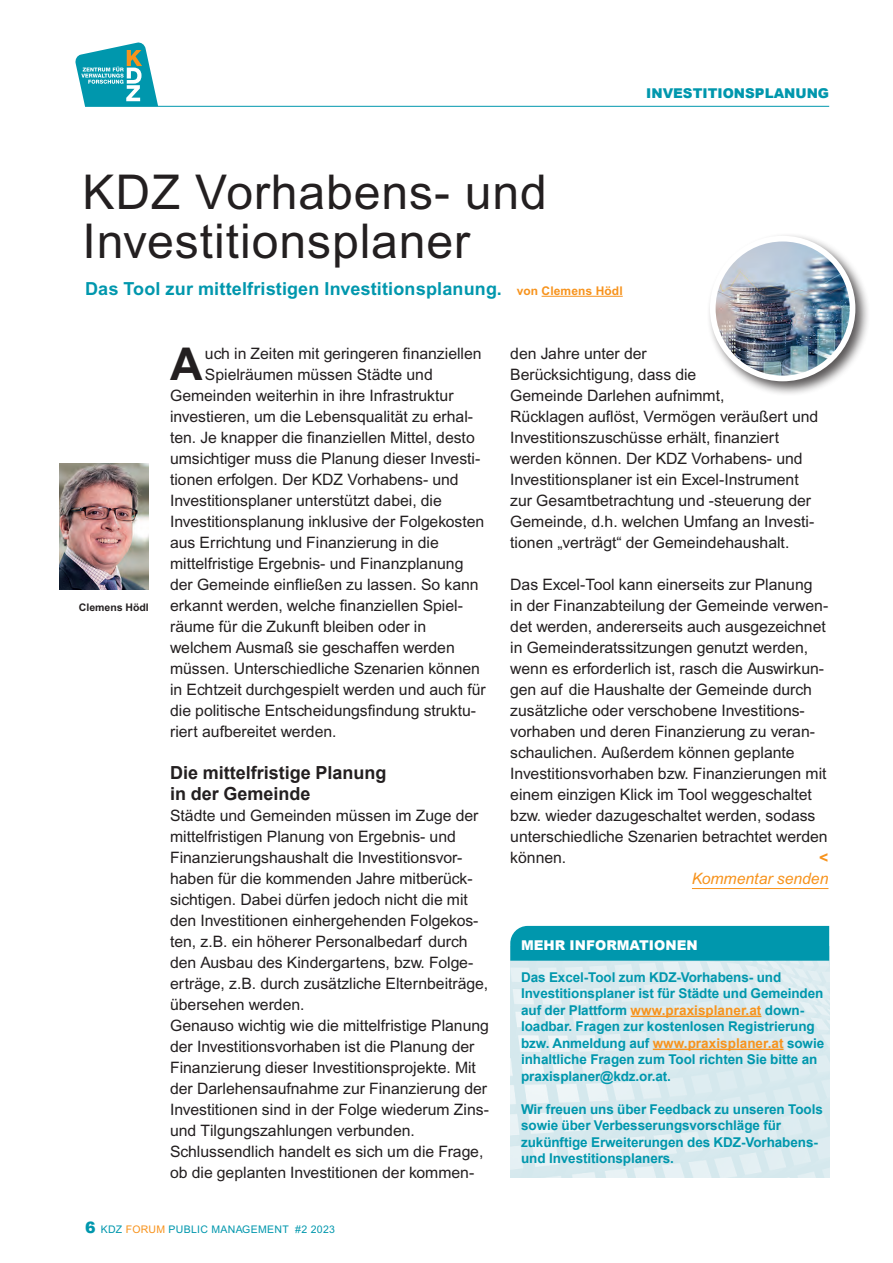
<style>
.page{position:relative;width:893px;height:1263px;background:#fff}
.page>*{position:absolute;margin:0;border:0;box-sizing:border-box;transform-origin:0 0}
.t1{font:48px/49.5px "Arial";letter-spacing:.02em;color:#231f20}
.t2{font:700 45.15px "Arial";color:#231f20}
.t3{font:700 18px "Arial";letter-spacing:.01em;color:#0097ad}
.t4{font:700 18px/21px "Arial";color:#231f20}
.t5{font:15.75px/21px "Arial";color:#231f20}
.t6{font:italic 15.75px "Arial";color:#f7931d}
.t7{font:700 15.75px "Arial";color:#f7931d}
.t8{font:700 13.5px/16.5px "Arial";letter-spacing:-.005em;color:#0097ad}
.t9{font:900 13.5px "Arial";color:#0097ad}
.t10{font:900 13.5px "Arial";color:#fff}
.t11{font:10.5px "Arial";letter-spacing:.03em;color:#0097ad}
.t12{font:700 10.5px "Arial";color:#231f20}
.s1{font-size:12px;color:#f7931d}
.s2{font-weight:900;font-size:15.75px}
.s3{color:#f7931d}
</style>
<div class="page">
<svg style="left:75px;top:43px;width:83px;height:63px"></svg>
<hr style="left:85px;top:106px;width:744px;height:1px;background:#0097ad">
<hr style="left:542px;top:296px;width:81px;height:1px;background:#f7931d">
<img style="left:60px;top:464px;width:89px;height:126px">
<img style="left:510px;top:961px;width:319px;height:217px">
<div style="left:510px;top:926px;width:319px;height:35px;background:#0097ad"></div>
<hr style="left:631px;top:1016px;width:130px;height:1px;background:#f7931d">
<hr style="left:653px;top:1049px;width:131px;height:1px;background:#f7931d">
<hr style="left:692px;top:888px;width:136px;height:1px;background:#f7931d">
<div style="left:706px;top:232px;width:165px;height:165px;background:#231f20;opacity:.75"></div>
<img style="left:713px;top:239px;width:139px;height:139px;border-radius:70px">
<div style="left:710px;top:236px;width:145px;height:145px;border:6px solid #fff;border-radius:50%"></div>
<p class="t9" style="left:646px;top:83px;width:184px">INVESTITIONSPLANUNG</p>
<h1 class="t1" style="left:82px;top:167px;width:466px">KDZ Vorhabens- und<br>Investitionsplaner</h1>
<p class="t3" style="left:85px;top:278px;width:539px">Das Tool zur mittelfristigen Investitionsplanung. <span class="s1">von Clemens Hödl</span></p>
<p class="t12" style="left:79px;top:601px;width:71px">Clemens Hödl</p>
<h2 class="t2" style="left:170px;top:334px;width:34px">A</h2>
<p class="t5" style="left:205px;top:343px;width:278px">uch in Zeiten mit geringeren finanziellen</p>
<p class="t5" style="left:205px;top:364px;width:229px">Spielräumen müssen Städte und</p>
<p class="t5" style="left:170px;top:385px;width:285px">Gemeinden weiterhin in ihre Infrastruktur</p>
<p class="t5" style="left:170px;top:406px;width:304px">investieren, um die Lebensqualität zu erhal-</p>
<p class="t5" style="left:170px;top:427px;width:306px">ten. Je knapper die finanziellen Mittel, desto</p>
<p class="t5" style="left:170px;top:448px;width:311px">umsichtiger muss die Planung dieser Investi-</p>
<p class="t5" style="left:170px;top:469px;width:290px">tionen erfolgen. Der KDZ Vorhabens- und</p>
<p class="t5" style="left:170px;top:490px;width:273px">Investitionsplaner unterstützt dabei, die</p>
<p class="t5" style="left:170px;top:511px;width:316px">Investitionsplanung inklusive der Folgekosten</p>
<p class="t5" style="left:170px;top:532px;width:270px">aus Errichtung und Finanzierung in die</p>
<p class="t5" style="left:170px;top:553px;width:295px">mittelfristige Ergebnis- und Finanzplanung</p>
<p class="t5" style="left:170px;top:574px;width:310px">der Gemeinde einfließen zu lassen. So kann</p>
<p class="t5" style="left:170px;top:595px;width:293px">erkannt werden, welche finanziellen Spiel-</p>
<p class="t5" style="left:170px;top:616px;width:258px">räume für die Zukunft bleiben oder in</p>
<p class="t5" style="left:170px;top:637px;width:286px">welchem Ausmaß sie geschaffen werden</p>
<p class="t5" style="left:170px;top:658px;width:311px">müssen. Unterschiedliche Szenarien können</p>
<p class="t5" style="left:170px;top:679px;width:317px">in Echtzeit durchgespielt werden und auch für</p>
<p class="t5" style="left:170px;top:700px;width:308px">die politische Entscheidungsfindung struktu-</p>
<p class="t5" style="left:170px;top:721px;width:168px">riert aufbereitet werden.</p>
<p class="t4" style="left:170px;top:763px;width:218px">Die mittelfristige Planung in der Gemeinde</p>
<p class="t5" style="left:170px;top:805px;width:320px">Städte und Gemeinden müssen im Zuge der mittelfristigen Planung von Ergebnis- und Finanzierungshaushalt die Investitionsvor&shy;haben für die kommenden Jahre mitberück&shy;sichtigen. Dabei dürfen jedoch nicht die mit den Investitionen einhergehenden Folgekos&shy;ten, z.B. ein höherer Personalbedarf durch den Ausbau des Kindergartens, bzw. Folge&shy;erträge, z.B. durch zusätzliche Elternbeiträge, übersehen werden.<br>Genauso wichtig wie die mittelfristige Planung der Investitionsvorhaben ist die Planung der Finanzierung dieser Investitionsprojekte. Mit der Darlehensaufnahme zur Finanzierung der Investitionen sind in der Folge wiederum Zins&shy;und Tilgungszahlungen verbunden.<br>Schlussendlich handelt es sich um die Frage, ob die geplanten Investitionen der kommen-</p>
<p class="t11" style="left:85px;top:1223px;width:251px"><span class="s2">6</span> KDZ <span class="s3">FORUM</span> PUBLIC MANAGEMENT #2 2023</p>
<p class="t5" style="left:510px;top:343px;width:310px">den Jahre unter der<br>Berücksichtigung, dass die<br>Gemeinde Darlehen aufnimmt,<br>Rücklagen auflöst, Vermögen veräußert und Investitionszuschüsse erhält, finanziert werden können. Der KDZ Vorhabens- und Investitionsplaner ist ein Excel-Instrument zur Gesamtbetrachtung und -steuerung der Gemeinde, d.h. welchen Umfang an Investi&shy;tionen „verträgt“ der Gemeindehaushalt.</p>
<p class="t5" style="left:510px;top:574px;width:319px">Das Excel-Tool kann einerseits zur Planung in der Finanzabteilung der Gemeinde verwen&shy;det werden, andererseits auch ausgezeichnet in Gemeinderatssitzungen genutzt werden, wenn es erforderlich ist, rasch die Auswirkun&shy;gen auf die Haushalte der Gemeinde durch zusätzliche oder verschobene Investitions&shy;vorhaben und deren Finanzierung zu veran&shy;schaulichen. Außerdem können geplante Investitionsvorhaben bzw. Finanzierungen mit einem einzigen Klick im Tool weggeschaltet bzw. wieder dazugeschaltet werden, sodass unterschiedliche Szenarien betrachtet werden können.</p>
<p class="t7" style="left:819px;top:848px;width:11px">&lt;</p>
<p class="t6" style="left:692px;top:869px;width:138px">Kommentar senden</p>
<p class="t10" style="left:521px;top:935px;width:178px">MEHR INFORMATIONEN</p>
<p class="t8" style="left:521px;top:969px;width:305px">Das Excel-Tool zum KDZ-Vorhabens- und Investitionsplaner ist für Städte und Gemeinden auf der Plattform <span class="s3">www.praxisplaner.at</span> down&shy;loadbar. Fragen zur kostenlosen Registrierung bzw. Anmeldung auf <span class="s3">www.praxisplaner.at</span> sowie inhaltliche Fragen zum Tool richten Sie bitte an praxisplaner@kdz.or.at.</p>
<p class="t8" style="left:521px;top:1101px;width:303px">Wir freuen uns über Feedback zu unseren Tools sowie über Verbesserungsvorschläge für zukünftige Erweiterungen des KDZ-Vorhabens&shy;und Investitionsplaners.</p>
</div>
